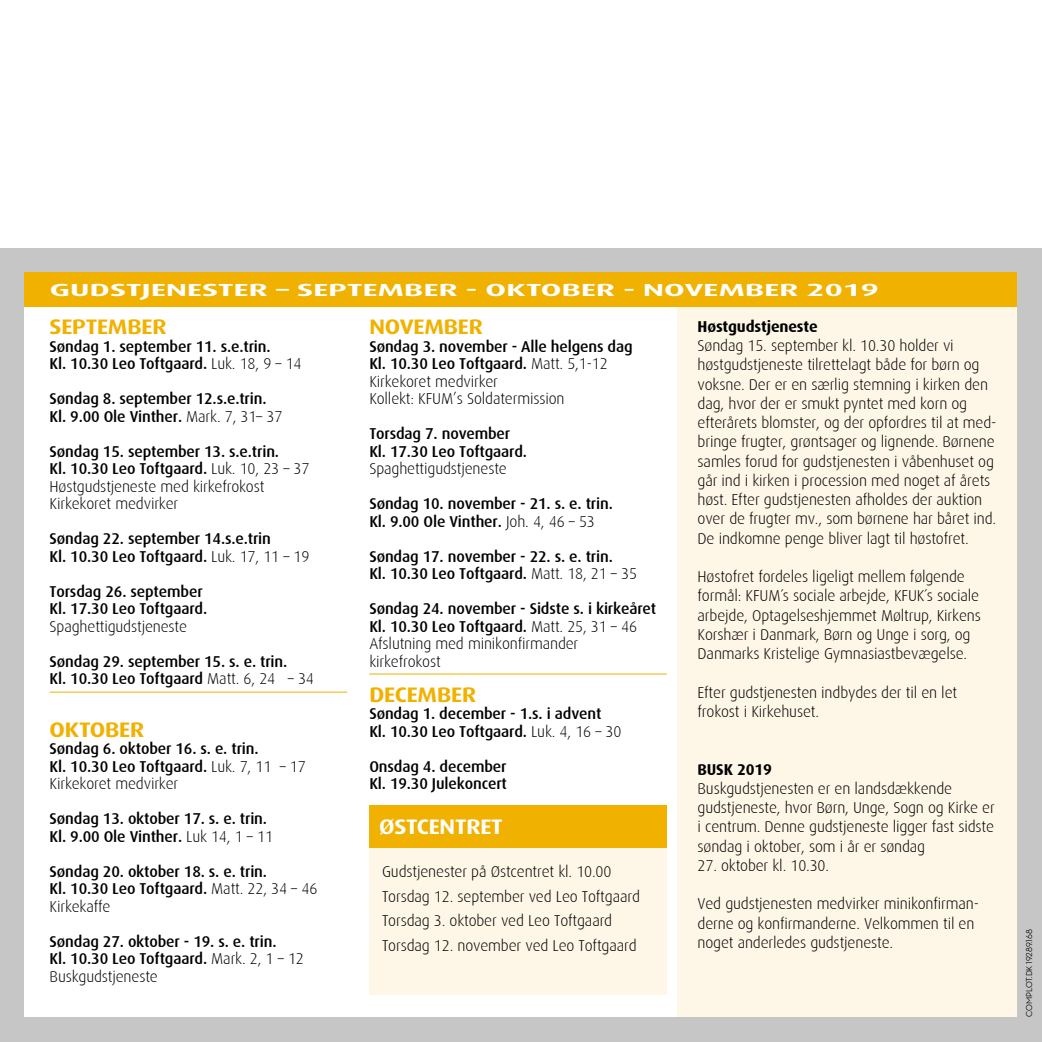
<style>
.page{position:relative;width:1042px;height:1042px;background:#fff}
.page>*{position:absolute;margin:0;border:0;box-sizing:border-box;transform-origin:0 0}
.t1{font:700 expanded 21px "Dax OT";letter-spacing:-.01em;color:#f1b100}
.t2{font:700 expanded 21px "Dax OT";letter-spacing:-.01em;color:#fff}
.t3{font:700 expanded 17.5px "Dax OT";letter-spacing:.01em;color:#fff;scale:1.6 1}
.t4{font:300 15.75px/19.2px "Dax";letter-spacing:-.01em;color:#000}
.t5{font:500 15.75px/17.5px "Dax";letter-spacing:-.01em;color:#000}
.t6{font:700 15.75px "Dax";letter-spacing:-.01em;color:#000}
.t7{font:500 8.75px "Neutraface Display";color:#000}
.s1{font-weight:300}
.s2{font-weight:500}
</style>
<div class="page">
<div style="left:0;top:248px;width:1042px;height:794px;background:#c6c6c6"></div>
<div style="left:25px;top:293px;width:992px;height:724px;background:#fff"></div>
<div style="left:677px;top:293px;width:340px;height:724px;background:#fef6e6"></div>
<div style="left:25px;top:272px;width:992px;height:34px;background:#f1b100"></div>
<hr style="left:369px;top:673px;width:298px;height:1px;background:#f1b100">
<hr style="left:50px;top:692px;width:297px;height:1px;background:#f1b100">
<div style="left:369px;top:806px;width:298px;height:147px;background:#f1b100"></div>
<div style="left:369px;top:848px;width:298px;height:147px;background:#fef6e6"></div>
<p class="t3" style="left:50px;top:279px;width:520px">GUDSTJENESTER – SEPTEMBER - OKTOBER - NOVEMBER 2019</p>
<h1 class="t1" style="left:50px;top:313px;width:118px">SEPTEMBER</h1>
<p class="t5" style="left:50px;top:337px;width:253px">Søndag 1. september 11. s.e.trin.<br>Kl. 10.30 Leo Toftgaard. <span class="s1">Luk. 18, 9 – 14</span></p>
<p class="t5" style="left:50px;top:390px;width:234px">Søndag 8. september 12.s.e.trin.<br>Kl. 9.00 Ole Vinther. <span class="s1">Mark. 7, 31– 37</span></p>
<p class="t4" style="left:50px;top:442px;width:261px;line-height:17.5px"><span class="s2">Søndag 15. september 13. s.e.trin.<br>Kl. 10.30 Leo Toftgaard.</span> Luk. 10, 23 – 37<br>Høstgudstjeneste med kirkefrokost Kirkekoret medvirker</p>
<p class="t5" style="left:50px;top:530px;width:261px">Søndag 22. september 14.s.e.trin<br>Kl. 10.30 Leo Toftgaard. <span class="s1">Luk. 17, 11 – 19</span></p>
<p class="t5" style="left:50px;top:582px;width:159px">Torsdag 26. september<br>Kl. 17.30 Leo Toftgaard.</p>
<p class="t4" style="left:50px;top:617px;width:139px">Spaghettigudstjeneste</p>
<p class="t5" style="left:50px;top:652px;width:266px">Søndag 29. september 15. s. e. trin.<br>Kl. 10.30 Leo Toftgaard <span class="s1">Matt. 6, 24 – 34</span></p>
<h1 class="t1" style="left:50px;top:716px;width:96px">OKTOBER</h1>
<p class="t5" style="left:50px;top:740px;width:258px">Søndag 6. oktober 16. s. e. trin.<br>Kl. 10.30 Leo Toftgaard. <span class="s1">Luk. 7, 11 – 17<br>Kirkekoret medvirker</span></p>
<p class="t5" style="left:50px;top:810px;width:225px">Søndag 13. oktober 17. s. e. trin.<br>Kl. 9.00 Ole Vinther. <span class="s1">Luk 14, 1 – 11</span></p>
<p class="t5" style="left:50px;top:862px;width:269px">Søndag 20. oktober 18. s. e. trin.<br>Kl. 10.30 Leo Toftgaard. <span class="s1">Matt. 22, 34 – 46<br>Kirkekaffe</span></p>
<p class="t5" style="left:50px;top:932px;width:256px">Søndag 27. oktober - 19. s. e. trin.<br>Kl. 10.30 Leo Toftgaard. <span class="s1">Mark. 2, 1 – 12<br>Buskgudstjeneste</span></p>
<h1 class="t1" style="left:369px;top:313px;width:115px">NOVEMBER</h1>
<p class="t4" style="left:369px;top:337px;width:265px;line-height:17.5px"><span class="s2">Søndag 3. november - Alle helgens dag<br>Kl. 10.30 Leo Toftgaard.</span> Matt. 5,1-12<br>Kirkekoret medvirker<br>Kollekt: KFUM’s Soldatermission</p>
<p class="t5" style="left:369px;top:425px;width:159px">Torsdag 7. november<br>Kl. 17.30 Leo Toftgaard.</p>
<p class="t4" style="left:369px;top:459px;width:139px">Spaghettigudstjeneste</p>
<p class="t5" style="left:369px;top:495px;width:245px">Søndag 10. november - 21. s. e. trin.<br>Kl. 9.00 Ole Vinther. <span class="s1">Joh. 4, 46 – 53</span></p>
<p class="t5" style="left:369px;top:547px;width:269px">Søndag 17. november - 22. s. e. trin.<br>Kl. 10.30 Leo Toftgaard. <span class="s1">Matt. 18, 21 – 35</span></p>
<p class="t5" style="left:369px;top:600px;width:288px">Søndag 24. november - Sidste s. i kirkeåret<br>Kl. 10.30 Leo Toftgaard. <span class="s1">Matt. 25, 31 – 46<br>Afslutning med minikonfirmander<br>kirkefrokost</span></p>
<h1 class="t1" style="left:369px;top:681px;width:108px">DECEMBER</h1>
<p class="t5" style="left:369px;top:705px;width:254px">Søndag 1. december - 1.s. i advent<br>Kl. 10.30 Leo Toftgaard. <span class="s1">Luk. 4, 16 – 30</span></p>
<p class="t5" style="left:369px;top:757px;width:139px">Onsdag 4. december<br>Kl. 19.30 Julekoncert</p>
<h1 class="t2" style="left:379px;top:814px;width:125px">ØSTCENTRET</h1>
<p class="t4" style="left:382px;top:860px;width:259px;line-height:24.5px">Gudstjenester på Østcentret kl. 10.00<br>Torsdag 12. september ved Leo Toftgaard Torsdag 3. oktober ved Leo Toftgaard Torsdag 12. november ved Leo Toftgaard</p>
<p class="t6" style="left:697px;top:317px;width:122px">Høstgudstjeneste</p>
<p class="t4" style="left:697px;top:336px;width:300px">Søndag 15. september kl. 10.30 holder vi høstgudstjeneste tilrettelagt både for børn og voksne. Der er en særlig stemning i kirken den dag, hvor der er smukt pyntet med korn og efterårets blomster, og der opfordres til at med&shy;bringe frugter, grøntsager og lignende. Børnene samles forud for gudstjenesten i våbenhuset og går ind i kirken i procession med noget af årets høst. Efter gudstjenesten afholdes der auktion over de frugter mv., som børnene har båret ind.<br>De indkomne penge bliver lagt til høstofret.</p>
<p class="t4" style="left:697px;top:567px;width:285px">Høstofret fordeles ligeligt mellem følgende formål: KFUM´s sociale arbejde, KFUK´s sociale arbejde, Optagelseshjemmet Møltrup, Kirkens Korshær i Danmark, Børn og Unge i sorg, og Danmarks Kristelige Gymnasiastbevægelse.</p>
<p class="t4" style="left:697px;top:683px;width:261px">Efter gudstjenesten indbydes der til en let frokost i Kirkehuset.</p>
<p class="t6" style="left:697px;top:760px;width:76px">BUSK 2019</p>
<p class="t4" style="left:697px;top:779px;width:299px">Buskgudstjenesten er en landsdækkende gudstjeneste, hvor Børn, Unge, Sogn og Kirke er i centrum. Denne gudstjeneste ligger fast sidste søndag i oktober, som i år er søndag</p>
<p class="t4" style="left:697px;top:856px;width:133px">27. oktober kl. 10.30.</p>
<p class="t4" style="left:697px;top:894px;width:283px">Ved gudstjenesten medvirker minikonfirman&shy;derne og konfirmanderne. Velkommen til en noget anderledes gudstjeneste.</p>
<p class="t7" style="left:1024px;top:1017px;width:89px;rotate:-90deg">COMPLOT.DK 19289.168</p>
</div>
